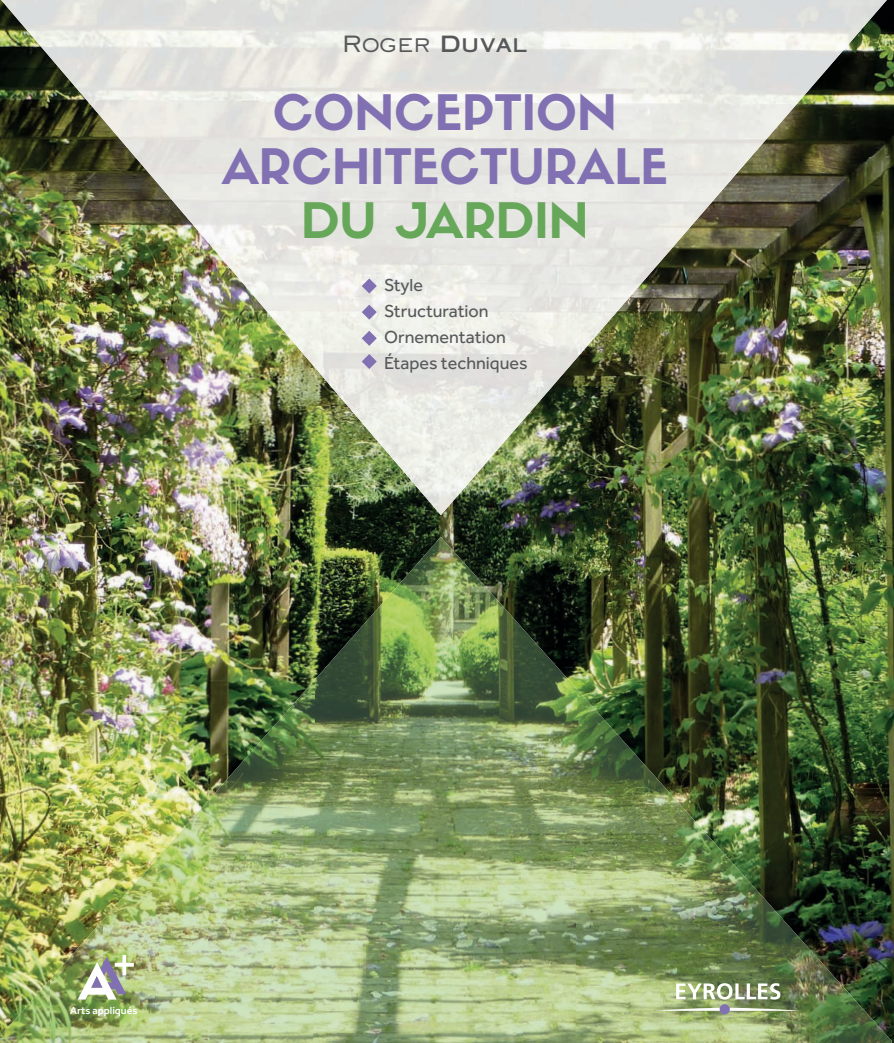
<style>
.page{position:relative;width:894px;height:1043px;background:#fff}
.page>*{position:absolute;margin:0;border:0;box-sizing:border-box;transform-origin:0 0}
.t1{font:48px/54px "Sifonn Basic";color:#8171b3;text-align:center}
.t2{font:48px "Sifonn Basic";color:#66a75a}
.t3{font:22.5px "Aerosans";color:#57585a}
.t4{font:18px/26.1px "Effra";color:#57585a}
.t5{font:500 10.65px "Effra";color:#fff}
.s1{font-weight:700}
</style>
<div class="page">
<img style="left:0;top:1px;width:893px;height:1037px">
<img style="left:0;top:0;width:890px;height:74px">
<img style="left:61px;top:70px;width:761px;height:53px">
<img style="left:103px;top:119px;width:677px;height:102px">
<img style="left:187px;top:218px;width:508px;height:53px">
<img style="left:230px;top:268px;width:423px;height:51px">
<img style="left:272px;top:317px;width:338px;height:52px">
<img style="left:314px;top:367px;width:254px;height:100px">
<img style="left:398px;top:466px;width:85px;height:49px">
<svg style="left:361px;top:278px;width:15px;height:15px"></svg>
<svg style="left:361px;top:304px;width:15px;height:15px"></svg>
<svg style="left:361px;top:331px;width:15px;height:15px"></svg>
<svg style="left:361px;top:354px;width:15px;height:15px"></svg>
<img style="left:364px;top:537px;width:162px;height:505px">
<img style="left:312px;top:619px;width:55px;height:423px">
<img style="left:523px;top:631px;width:55px;height:411px">
<img style="left:259px;top:679px;width:56px;height:363px">
<img style="left:575px;top:689px;width:55px;height:353px">
<img style="left:206px;top:739px;width:56px;height:303px">
<img style="left:628px;top:748px;width:54px;height:294px">
<img style="left:154px;top:799px;width:55px;height:243px">
<img style="left:680px;top:806px;width:55px;height:236px">
<img style="left:101px;top:859px;width:55px;height:183px">
<img style="left:733px;top:865px;width:54px;height:177px">
<img style="left:49px;top:919px;width:54px;height:123px">
<img style="left:785px;top:923px;width:54px;height:119px">
<img style="left:0;top:979px;width:50px;height:63px">
<img style="left:838px;top:982px;width:53px;height:60px">
<svg style="left:675px;top:983px;width:105px;height:16px"></svg>
<svg style="left:655px;top:1007px;width:145px;height:3px"></svg>
<div style="left:719px;top:1004px;width:10px;height:10px;background:#8171b3;border-radius:50%"></div>
<svg style="left:78px;top:954px;width:56px;height:45px"></svg>
<svg style="left:889px;top:1038px;width:5px;height:5px"></svg>
<p class="t3" style="left:342px;top:31px;width:186px">Roger <span class="s1">Duval</span></p>
<h1 class="t1" style="left:221px;top:86px;width:447px">CONCEPTION<br>ARCHITECTURALE</h1>
<h1 class="t2" style="left:301px;top:189px;width:289px">DU JARDIN</h1>
<p class="t4" style="left:384px;top:271px;width:145px">Style<br>Structuration<br>Ornementation<br>Étapes techniques</p>
<p class="t5" style="left:70px;top:1003px;width:69px">Arts appliqués</p>
</div>
